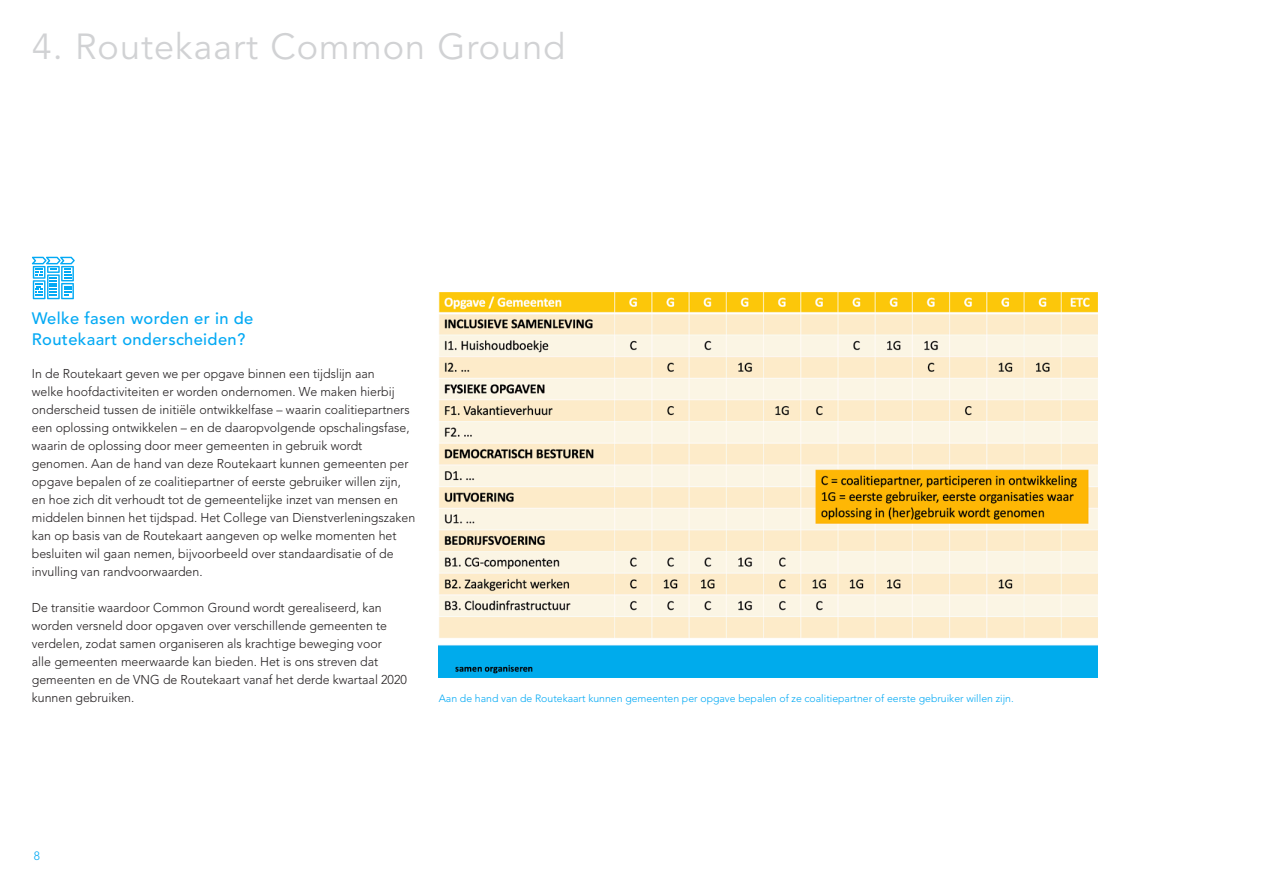
<style>
.page{position:relative;width:1263px;height:893px;background:#fff}
.page>*{position:absolute;margin:0;border:0;box-sizing:border-box;transform-origin:0 0}
.t1{font:36px "Avenir";letter-spacing:.03em;color:#d1d2d4}
.t2{font:500 16.5px "Avenir";letter-spacing:.02em;color:#03a9f4}
.t3{font:300 12.75px/18px "Avenir";color:#231f20}
.t4{font:300 12px "Avenir LT Std";color:#03a9f4}
.t5{font:300 10.5px "Avenir";color:#03a9f4}
</style>
<div class="page">
<img style="left:439px;top:292px;width:658px;height:385px">
<svg style="left:32px;top:257px;width:43px;height:42px"></svg>
<p class="t1" style="left:32px;top:26px;width:535px">4. Routekaart Common Ground</p>
<p class="t2" style="left:32px;top:309px;width:223px">Welke fasen worden er in de</p>
<p class="t2" style="left:32px;top:330px;width:215px">Routekaart onderscheiden?</p>
<p class="t3" style="left:32px;top:365px;width:385px">In de Routekaart geven we per opgave binnen een tijdslijn aan<br>welke hoofdactiviteiten er worden ondernomen. We maken hierbij onderscheid tussen de initiële ontwikkelfase – waarin coalitiepartners een oplossing ontwikkelen – en de daaropvolgende opschalingsfase, waarin de oplossing door meer gemeenten in gebruik wordt genomen. Aan de hand van deze Routekaart kunnen gemeenten per opgave bepalen of ze coalitiepartner of eerste gebruiker willen zijn, en hoe zich dit verhoudt tot de gemeentelijke inzet van mensen en middelen binnen het tijdspad. Het College van Dienstverleningszaken kan op basis van de Routekaart aangeven op welke momenten het besluiten wil gaan nemen, bijvoorbeeld over standaardisatie of de invulling van randvoorwaarden.</p>
<p class="t3" style="left:32px;top:599px;width:376px">De transitie waardoor Common Ground wordt gerealiseerd, kan worden versneld door opgaven over verschillende gemeenten te verdelen, zodat samen organiseren als krachtige beweging voor<br>alle gemeenten meerwaarde kan bieden. Het is ons streven dat gemeenten en de VNG de Routekaart vanaf het derde kwartaal 2020 kunnen gebruiken.</p>
<p class="t5" style="left:439px;top:692px;width:577px">Aan de hand van de Routekaart kunnen gemeenten per opgave bepalen of ze coalitiepartner of eerste gebruiker willen zijn.</p>
<p class="t4" style="left:34px;top:849px;width:8px">8</p>
</div>
